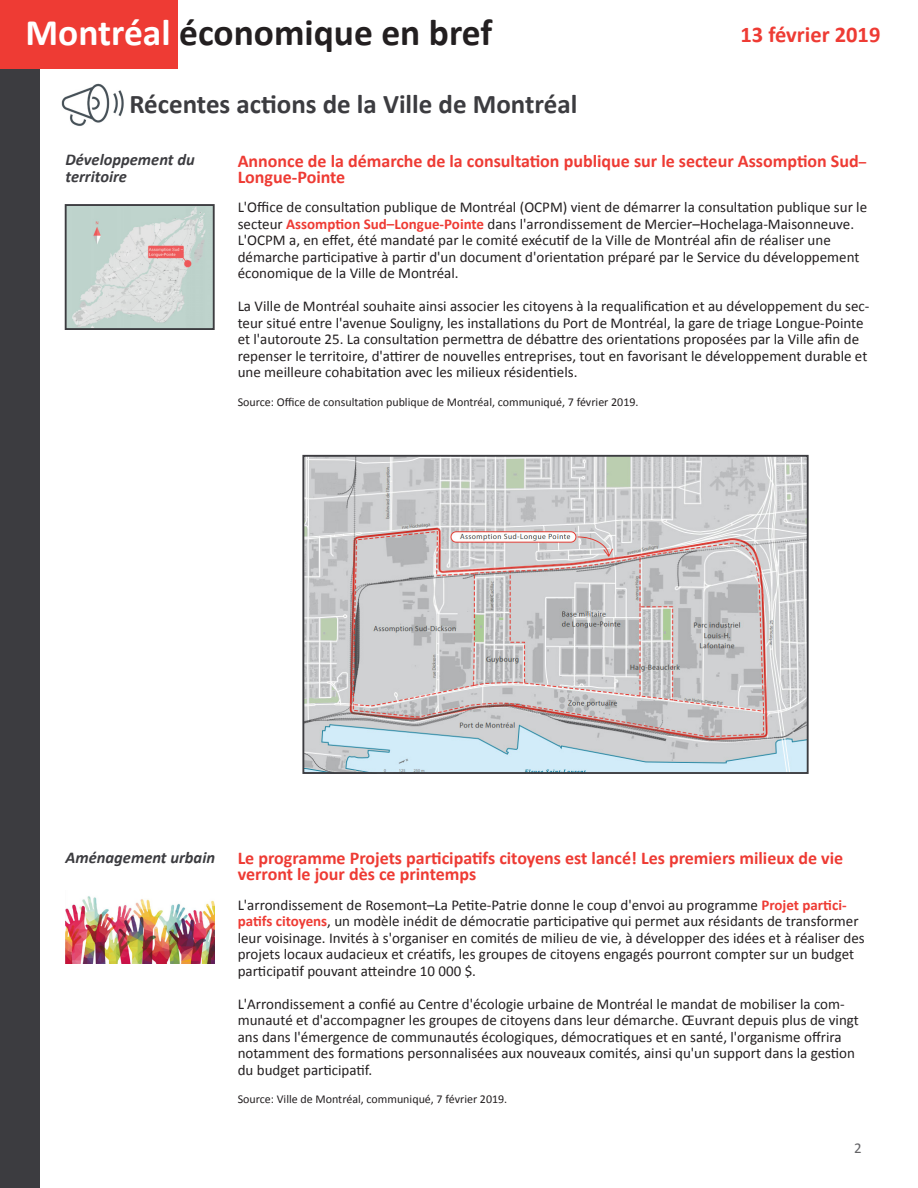
<style>
.page{position:relative;width:918px;height:1188px;background:#fff}
.page>*{position:absolute;margin:0;border:0;box-sizing:border-box;transform-origin:0 0}
.t1{font:700 37.5px "Calibri";color:#231f20}
.t2{font:700 27px "Calibri";color:#3c3c40}
.t3{font:700 22.5px "Calibri";color:#ee3b34}
.t4{font:700 18px/16.5px "Calibri";color:#ee3b34}
.t5{font:italic 700 16.5px/16.5px "Calibri";color:#3c3c40}
.t6{font:15px/16.5px "Calibri";color:#231f20}
.t7{font:15px "Calibri";color:#636366}
.t8{font:12px "Calibri";color:#231f20}
.s1{color:#fff}
.s2{font-size:15px}
.s3{font-weight:700;color:#ee3b34}
</style>
<div class="page">
<img style="left:61px;top:83px;width:63px;height:43px">
<div style="left:0;top:0;width:40px;height:1188px;background:#3c3c40"></div>
<div style="left:0;top:0;width:177px;height:68px;background:#ee3b34"></div>
<img style="left:68px;top:207px;width:144px;height:120px">
<div style="left:65px;top:204px;width:150px;height:126px;border:2px solid #3c3c40"></div>
<img style="left:305px;top:458px;width:501px;height:313px">
<div style="left:302px;top:455px;width:507px;height:319px;border:2px solid #3c3c40"></div>
<img style="left:65px;top:896px;width:149px;height:68px">
<h1 class="t1" style="left:26px;top:9px;width:468px"><span class="s1">Montréal</span> économique en bref</h1>
<h3 class="t3" style="left:740px;top:20px;width:142px">13 février 2019</h3>
<h2 class="t2" style="left:129px;top:87px;width:449px">Récentes actions de la Ville de Montréal</h2>
<p class="t5" style="left:65px;top:152px;width:131px">Développement du territoire</p>
<p class="t4" style="left:238px;top:152px;width:630px">Annonce de la démarche de la consultation publique sur le secteur Assomption Sud<span class="s2">–<br></span>Longue-Pointe</p>
<p class="t6" style="left:238px;top:199px;width:631px">L'Office de consultation publique de Montréal (OCPM) vient de démarrer la consultation publique sur le secteur <span class="s3">Assomption Sud–Longue-Pointe</span> dans l'arrondissement de Mercier–Hochelaga-Maisonneuve.<br>L'OCPM a, en effet, été mandaté par le comité exécutif de la Ville de Montréal afin de réaliser une démarche participative à partir d'un document d'orientation préparé par le Service du développement économique de la Ville de Montréal.</p>
<p class="t6" style="left:238px;top:298px;width:633px">La Ville de Montréal souhaite ainsi associer les citoyens à la requalification et au développement du sec&shy;teur situé entre l'avenue Souligny, les installations du Port de Montréal, la gare de triage Longue-Pointe et l'autoroute 25. La consultation permettra de débattre des orientations proposées par la Ville afin de repenser le territoire, d'attirer de nouvelles entreprises, tout en favorisant le développement durable et une meilleure cohabitation avec les milieux résidentiels.</p>
<p class="t8" style="left:238px;top:394px;width:402px">Source: Office de consultation publique de Montréal, communiqué, 7 février 2019.</p>
<p class="t5" style="left:65px;top:849px;width:151px">Aménagement urbain</p>
<p class="t4" style="left:238px;top:850px;width:607px">Le programme Projets participatifs citoyens est lancé! Les premiers milieux de vie verront le jour dès ce printemps</p>
<p class="t6" style="left:238px;top:896px;width:629px">L'arrondissement de Rosemont–La Petite-Patrie donne le coup d'envoi au programme <span class="s3">Projet partici&shy;patifs citoyens</span>, un modèle inédit de démocratie participative qui permet aux résidants de transformer leur voisinage. Invités à s'organiser en comités de milieu de vie, à développer des idées et à réaliser des projets locaux audacieux et créatifs, les groupes de citoyens engagés pourront compter sur un budget participatif pouvant atteindre 10 000 $.</p>
<p class="t6" style="left:238px;top:995px;width:623px">L'Arrondissement a confié au Centre d'écologie urbaine de Montréal le mandat de mobiliser la com&shy;munauté et d'accompagner les groupes de citoyens dans leur démarche. Œuvrant depuis plus de vingt ans dans l'émergence de communautés écologiques, démocratiques et en santé, l'organisme offrira notamment des formations personnalisées aux nouveaux comités, ainsi qu'un support dans la gestion du budget participatif.</p>
<p class="t8" style="left:238px;top:1091px;width:271px">Source: Ville de Montréal, communiqué, 7 février 2019.</p>
<p class="t7" style="left:854px;top:1138px;width:9px">2</p>
</div>
